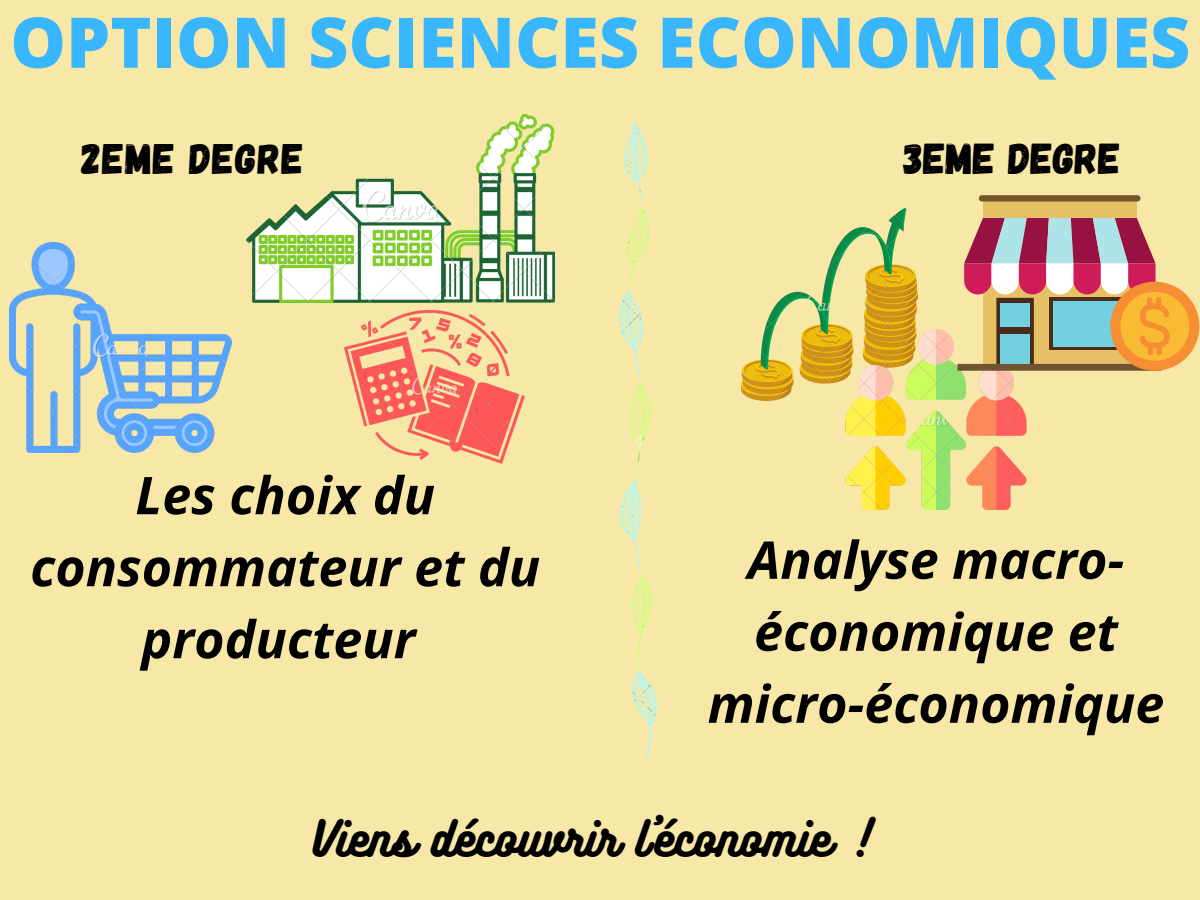
<style>
.page{position:relative;width:1200px;height:900px;background:#f8e8a7}
.page>*{position:absolute;margin:0;border:0;box-sizing:border-box;transform-origin:0 0}
.t1{font:800 70px "Open Sans";color:#38b6ff}
.t2{font:italic 700 52px/72px "Open Sans";color:#000;text-align:center}
.t3{font:44px "Bukhari Script";color:#000}
.t4{font:43.2px "Gagalin";color:#000}
.t5{font:42.6px "Gagalin";letter-spacing:.02em;color:#000}
</style>
<div class="page">
<img style="left:9px;top:242px;width:222px;height:210px">
<img style="left:247px;top:115px;width:307px;height:187px">
<img style="left:742px;top:209px;width:175px;height:192px">
<img style="left:845px;top:329px;width:182px;height:180px">
<div style="left:983px;top:275px;width:154px;height:89px;background:#e7c166"></div>
<svg style="left:964px;top:217px;width:192px;height:77px;background:#c17f93"></svg>
<div style="left:983px;top:198px;width:154px;height:19px;background:#e7c166"></div>
<div style="left:979px;top:195px;width:161px;height:7px;background:#73562a;border-radius:3px"></div>
<div style="left:957px;top:364px;width:205px;height:7px;background:#715431"></div>
<div style="left:996px;top:298px;width:38px;height:66px;background:#4b2b1c"></div>
<div style="left:1001px;top:304px;width:29px;height:60px;background:#72d0e1"></div>
<div style="left:1049px;top:298px;width:76px;height:52px;background:#4b2b1c"></div>
<div style="left:1054px;top:301px;width:67px;height:46px;background:#72d0e1"></div>
<div style="left:1001px;top:327px;width:29px;height:7px;background:#4b2b1c"></div>
<div style="left:1110px;top:282px;width:89px;height:89px;background:#f68f34;border-radius:50%"></div>
<div style="left:1120px;top:292px;width:69px;height:69px;background:#fabb34;border-radius:50%"></div>
<svg style="left:1137px;top:300px;width:36px;height:71px"></svg>
<img style="left:344px;top:311px;width:180px;height:153px">
<img style="left:619px;top:122px;width:38px;height:636px">
<p class="t1" style="left:10px;top:-7px;width:1181px">OPTION SCIENCES ECONOMIQUES</p>
<p class="t5" style="left:81px;top:131px;width:224px">2EME DEGRE</p>
<p class="t4" style="left:903px;top:130px;width:219px">3EME DEGRE</p>
<p class="t2" style="left:30px;top:458px;width:512px">Les choix du consommateur et du producteur</p>
<p class="t2" style="left:708px;top:523px;width:458px">Analyse macro&shy;économique et micro-économique</p>
<p class="t3" style="left:312px;top:810px;width:560px">Viens découvrir l'économie !</p>
</div>
